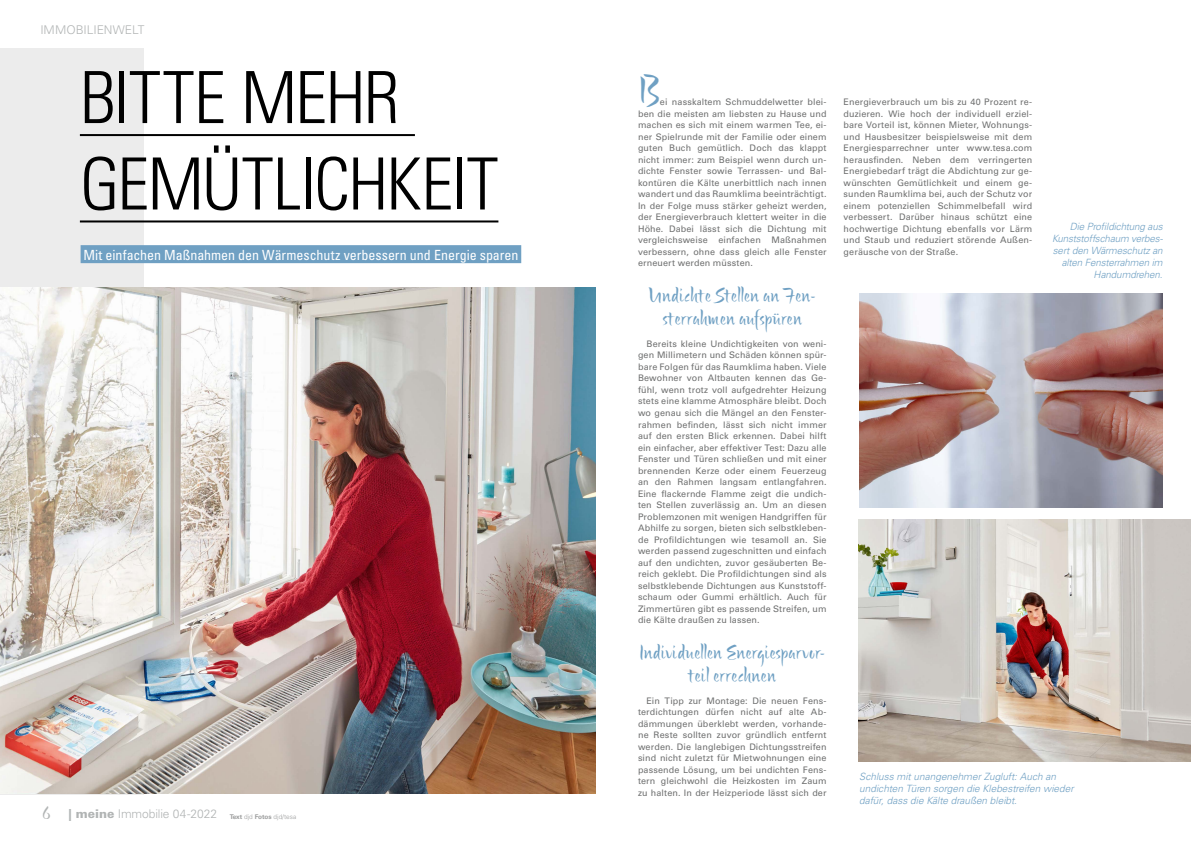
<style>
.page{position:relative;width:1191px;height:842px;background:#fff}
.page>*{position:absolute;margin:0;border:0;box-sizing:border-box;transform-origin:0 0}
.t1{font:300 condensed 72px/86.4px "Univers LT Std";letter-spacing:-.02em;color:#000}
.t2{font:40px "Bette ITC Std";color:#6fa0c3}
.t3{font:20px/23px "Bette ITC Std";letter-spacing:.015em;color:#6fa0c3;text-align:center}
.t4{font:condensed 14px "Univers LT Std";letter-spacing:-.005em;color:#fff}
.t5{font:300 12px "Univers LT Std";letter-spacing:-.005em;color:#b1b4b4}
.t6{font:italic 300 10px/12px "Univers LT Std";letter-spacing:-.005em;color:#6fa0c3;text-align:right}
.t7{font:9px/11.5px "Univers LT Std";letter-spacing:.01em;color:#6f7070;text-align:justify}
.t8{font:300 6.5px "Univers LT Std";color:#9d9e9e}
.s1{font-family:"Bette ITC Std";font-weight:400;font-size:20px}
.s2{font-weight:900}
.s3{font-weight:700}
</style>
<div class="page">
<div style="left:0;top:48px;width:144px;height:746px;background:#ececec"></div>
<img style="left:0;top:287px;width:595px;height:507px">
<hr style="left:80px;top:134px;width:335px;height:2px;background:#000">
<hr style="left:80px;top:220px;width:418px;height:2px;background:#000">
<div style="left:81px;top:245px;width:440px;height:18px;background:#6fa0c3"></div>
<img style="left:858px;top:519px;width:333px;height:242px">
<img style="left:859px;top:293px;width:303px;height:215px">
<h3 class="t5" style="left:40px;top:22px;width:106px">IMMOBILIENWELT</h3>
<h1 class="t1" style="left:80px;top:55px;width:420px">BITTE MEHR<br>GEMÜTLICHKEIT</h1>
<h3 class="t4" style="left:83px;top:246px;width:436px">Mit einfachen Maßnahmen den Wärmeschutz verbessern und Energie sparen</h3>
<h3 class="t5" style="left:43px;top:807px;width:176px"><span class="s1">6</span> <span class="s2">| meine</span> Immobilie 04-2022</h3>
<p class="t8" style="left:230px;top:813px;width:68px"><span class="s3">Text</span> djd <span class="s3">Fotos</span> djd/tesa</p>
<h2 class="t2" style="left:638px;top:66px;width:23px">B</h2>
<p class="t7" style="left:638px;top:97px;width:190px;text-indent:22px">ei nasskaltem Schmuddelwetter blei&shy;ben die meisten am liebsten zu Hause und machen es sich mit einem warmen Tee, ei&shy;ner Spielrunde mit der Familie oder einem guten Buch gemütlich. Doch das klappt nicht immer: zum Beispiel wenn durch un&shy;dichte Fenster sowie Terrassen- und Bal&shy;kontüren die Kälte unerbittlich nach innen wandert und das Raumklima beeinträchtigt.<br>In der Folge muss stärker geheizt werden, der Energieverbrauch klettert weiter in die Höhe. Dabei lässt sich die Dichtung mit vergleichsweise einfachen Maßnahmen verbessern, ohne dass gleich alle Fenster erneuert werden müssten.</p>
<h3 class="t3" style="left:649px;top:285px;width:168px">Undichte Stellen an Fen&shy;sterrahmen aufspüren</h3>
<p class="t7" style="left:638px;top:338px;width:190px;text-indent:9px">Bereits kleine Undichtigkeiten von weni&shy;gen Millimetern und Schäden können spür&shy;bare Folgen für das Raumklima haben. Viele Bewohner von Altbauten kennen das Ge&shy;fühl, wenn trotz voll aufgedrehter Heizung stets eine klamme Atmosphäre bleibt. Doch wo genau sich die Mängel an den Fenster&shy;rahmen befinden, lässt sich nicht immer auf den ersten Blick erkennen. Dabei hilft ein einfacher, aber effektiver Test: Dazu alle Fenster und Türen schließen und mit einer brennenden Kerze oder einem Feuerzeug an den Rahmen langsam entlangfahren.<br>Eine flackernde Flamme zeigt die undich&shy;ten Stellen zuverlässig an. Um an diesen Problemzonen mit wenigen Handgriffen für Abhilfe zu sorgen, bieten sich selbstkleben&shy;de Profildichtungen wie tesamoll an. Sie werden passend zugeschnitten und einfach auf den undichten, zuvor gesäuberten Be&shy;reich geklebt. Die Profildichtungen sind als selbstklebende Dichtungen aus Kunststoff&shy;schaum oder Gummi erhältlich. Auch für Zimmertüren gibt es passende Streifen, um die Kälte draußen zu lassen.</p>
<h3 class="t3" style="left:639px;top:642px;width:187px">Individuellen Energiesparvor&shy;teil errechnen</h3>
<p class="t7" style="left:638px;top:695px;width:190px;text-indent:9px">Ein Tipp zur Montage: Die neuen Fens&shy;terdichtungen dürfen nicht auf alte Ab&shy;dämmungen überklebt werden, vorhande&shy;ne Reste sollten zuvor gründlich entfernt werden. Die langlebigen Dichtungsstreifen sind nicht zuletzt für Mietwohnungen eine passende Lösung, um bei undichten Fens&shy;tern gleichwohl die Heizkosten im Zaum zu halten. In der Heizperiode lässt sich der</p>
<p class="t7" style="left:843px;top:97px;width:190px">Energieverbrauch um bis zu 40 Prozent re&shy;duzieren. Wie hoch der individuell erziel&shy;bare Vorteil ist, können Mieter, Wohnungs&shy;und Hausbesitzer beispielsweise mit dem Energiesparrechner unter www.tesa.com herausfinden. Neben dem verringerten Energiebedarf trägt die Abdichtung zur ge&shy;wünschten Gemütlichkeit und einem ge&shy;sunden Raumklima bei, auch der Schutz vor einem potenziellen Schimmelbefall wird verbessert. Darüber hinaus schützt eine hochwertige Dichtung ebenfalls vor Lärm und Staub und reduziert störende Außen&shy;geräusche von der Straße.</p>
<p class="t6" style="left:1052px;top:221px;width:113px">Die Profildichtung aus<br>Kunststoffschaum verbes&shy;sert den Wärmeschutz an alten Fensterrahmen im<br>Handumdrehen.</p>
<p class="t6" style="left:859px;top:770px;width:216px;text-align:left">Schluss mit unangenehmer Zugluft: Auch an undichten Türen sorgen die Klebestreifen wieder dafür, dass die Kälte draußen bleibt.</p>
</div>
